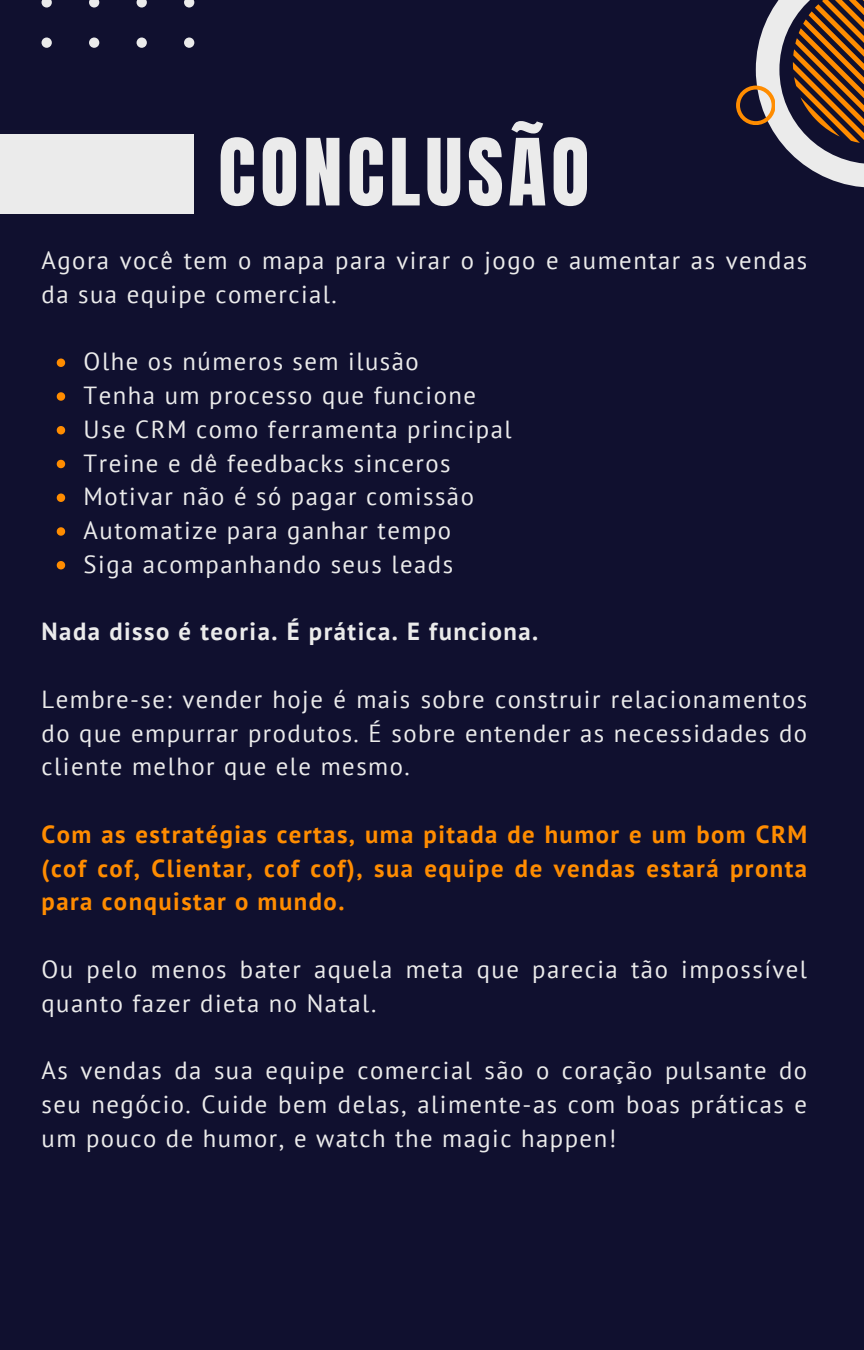
<style>
.page{position:relative;width:864px;height:1350px;background:#10102f}
.page>*{position:absolute;margin:0;border:0;box-sizing:border-box;transform-origin:0 0}
.t1{font:78.75px "Anton";letter-spacing:.06em;color:#ebebeb}
.t2{font:24.75px/33.8px "PT Sans";letter-spacing:.06em;color:#ebebeb}
.t3{font:700 24.75px/33.8px "PT Sans";letter-spacing:.06em;color:#ff8c00;text-align:justify}
.t4{font:700 24.75px "PT Sans";letter-spacing:.06em;color:#ebebeb}
</style>
<div class="page">
<svg style="left:57px;top:359px;width:8px;height:8px"></svg>
<svg style="left:57px;top:392px;width:8px;height:9px"></svg>
<svg style="left:57px;top:426px;width:8px;height:8px"></svg>
<svg style="left:57px;top:460px;width:8px;height:8px"></svg>
<svg style="left:57px;top:494px;width:8px;height:8px"></svg>
<svg style="left:57px;top:527px;width:8px;height:9px"></svg>
<svg style="left:57px;top:561px;width:8px;height:8px"></svg>
<div style="left:0;top:134px;width:194px;height:80px;background:#ebebeb"></div>
<svg style="left:736px;top:0;width:128px;height:188px"></svg>
<svg style="left:42px;top:0;width:152px;height:48px"></svg>
<h2 class="t1" style="left:218px;top:116px;width:373px">CONCLUSÃO</h2>
<p class="t2" style="left:42px;top:243px;width:767px">Agora você tem o mapa para virar o jogo e aumentar as vendas da sua equipe comercial.</p>
<h1 class="t2" style="left:84px;top:344px;width:337px">Olhe os números sem ilusão</h1>
<p class="t2" style="left:84px;top:378px;width:394px">Tenha um processo que funcione</p>
<p class="t2" style="left:84px;top:412px;width:430px">Use CRM como ferramenta principal</p>
<p class="t2" style="left:84px;top:446px;width:369px">Treine e dê feedbacks sinceros</p>
<p class="t2" style="left:84px;top:479px;width:392px">Motivar não é só pagar comissão</p>
<p class="t2" style="left:84px;top:513px;width:369px">Automatize para ganhar tempo</p>
<p class="t2" style="left:84px;top:547px;width:371px">Siga acompanhando seus leads</p>
<p class="t4" style="left:42px;top:615px;width:498px">Nada disso é teoria. É prática. E funciona.</p>
<p class="t2" style="left:42px;top:682px;width:767px;text-align:justify">Lembre-se: vender hoje é mais sobre construir relacionamentos do que empurrar produtos. É sobre entender as necessidades do cliente melhor que ele mesmo.</p>
<p class="t3" style="left:42px;top:817px;width:767px">Com as estratégias certas, uma pitada de humor e um bom CRM (cof cof, Clientar, cof cof), sua equipe de vendas estará pronta para conquistar o mundo.</p>
<p class="t2" style="left:42px;top:952px;width:767px">Ou pelo menos bater aquela meta que parecia tão impossível quanto fazer dieta no Natal.</p>
<p class="t2" style="left:42px;top:1053px;width:767px;text-align:justify">As vendas da sua equipe comercial são o coração pulsante do seu negócio. Cuide bem delas, alimente-as com boas práticas e um pouco de humor, e watch the magic happen!</p>
</div>
